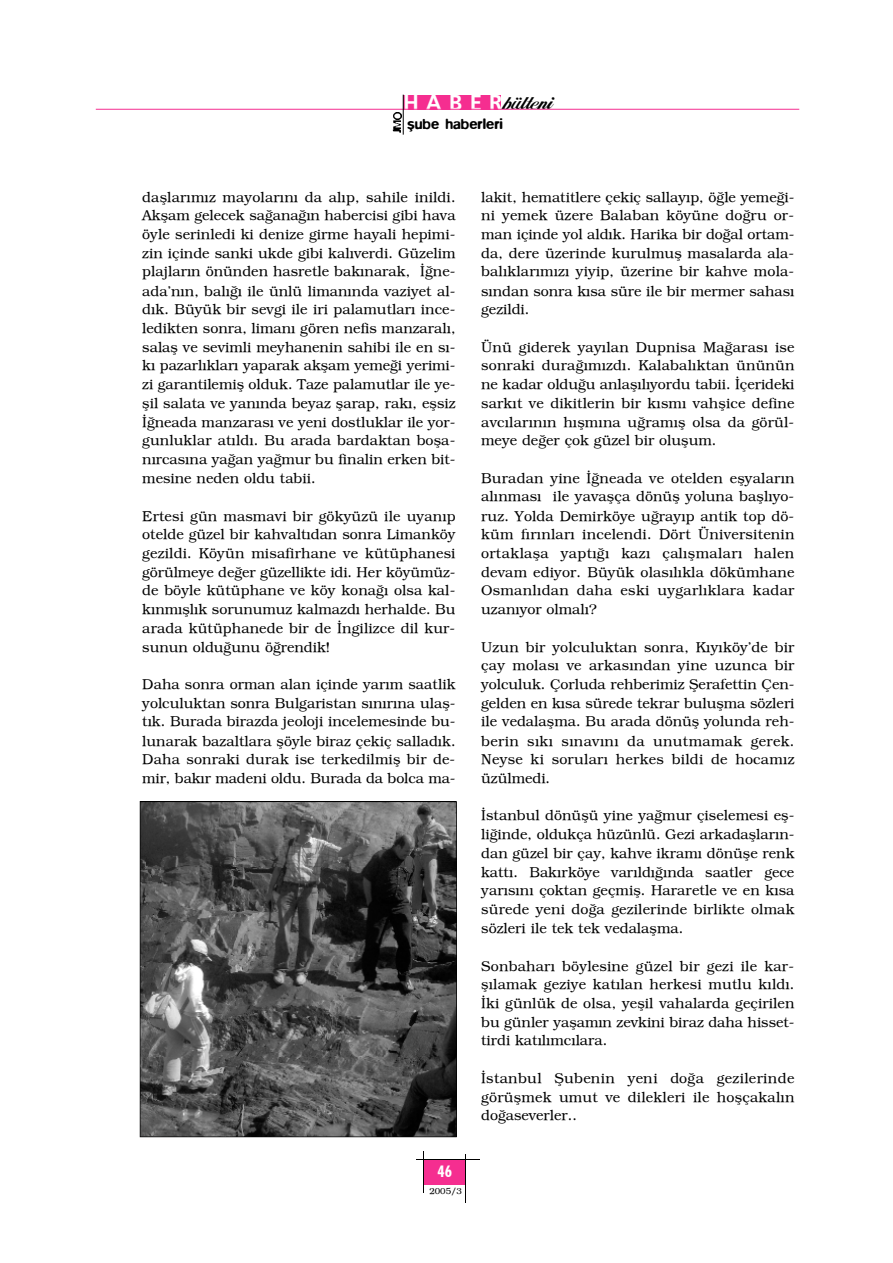
<style>
.page{position:relative;width:893px;height:1263px;background:#fff}
.page>*{position:absolute;margin:0;border:0;box-sizing:border-box;transform-origin:0 0}
.t1{font:21px "Alice Script";color:#000}
.t2{font:500 15px "Blur";color:#000}
.t3{font:700 condensed 15px "Futura";color:#fff}
.t4{font:14.25px/18.8px "Bookman";color:#000;text-align:justify}
.t5{font:8.7px "Bookman";color:#000}
.s1{font-family:"Frugal Sans";font-weight:700;font-size:22.5px;color:#fff}
</style>
<div class="page">
<div style="left:424px;top:1160px;width:41px;height:25px;background:#f52e90"></div>
<hr style="left:423px;top:1151px;width:1px;height:41px;background:#000">
<hr style="left:465px;top:1154px;width:1px;height:49px;background:#000">
<hr style="left:415px;top:1160px;width:64px;height:1px;background:#000">
<svg style="left:392px;top:112px;width:9px;height:21px"></svg>
<div style="left:403px;top:95px;width:98px;height:14px;background:#f52e90"></div>
<hr style="left:96px;top:109px;width:703px;height:1px;background:#f52e90">
<hr style="left:403px;top:95px;width:1px;height:40px;background:#000">
<svg style="left:140px;top:801px;width:316px;height:336px;background:#525252"></svg>
<h1 class="t1" style="left:403px;top:89px;width:150px"><span class="s1">H A B E R</span>bülteni</h1>
<p class="t2" style="left:407px;top:115px;width:98px">flube haberleri</p>
<p class="t4" style="left:142px;top:187px;width:315px">dafllar›m›z mayolar›n› da al›p, sahile inildi.<br>Akflam gelecek sa¤ana¤›n habercisi gibi hava öyle serinledi ki denize girme hayali hepimi&shy;zin içinde sanki ukde gibi kal›verdi. Güzelim plajlar›n önünden hasretle bak›narak, ‹¤ne&shy;ada’n›n, bal›¤› ile ünlü liman›nda vaziyet al&shy;d›k. Büyük bir sevgi ile iri palamutlar› ince&shy;ledikten sonra, liman› gören nefis manzaral›, salafl ve sevimli meyhanenin sahibi ile en s›- k› pazarl›klar› yaparak akflam yeme¤i yerimi&shy;zi garantilemifl olduk. Taze palamutlar ile ye&shy;flil salata ve yan›nda beyaz flarap, rak›, eflsiz ‹¤neada manzaras› ve yeni dostluklar ile yor&shy;gunluklar at›ld›. Bu arada bardaktan bofla&shy;n›rcas›na ya¤an ya¤mur bu finalin erken bit&shy;mesine neden oldu tabii.</p>
<p class="t4" style="left:142px;top:506px;width:315px">Ertesi gün masmavi bir gökyüzü ile uyan›p otelde güzel bir kahvalt›dan sonra Limanköy gezildi. Köyün misafirhane ve kütüphanesi görülmeye de¤er güzellikte idi. Her köyümüz&shy;de böyle kütüphane ve köy kona¤› olsa kal&shy;k›nm›fll›k sorunumuz kalmazd› herhalde. Bu arada kütüphanede bir de ‹ngilizce dil kur&shy;sunun oldu¤unu ö¤rendik!</p>
<p class="t4" style="left:142px;top:675px;width:315px">Daha sonra orman alan içinde yar›m saatlik yolculuktan sonra Bulgaristan s›n›r›na ulafl&shy;t›k. Burada birazda jeoloji incelemesinde bu&shy;lunarak bazaltlara flöyle biraz çekiç sallad›k.<br>Daha sonraki durak ise terkedilmifl bir de&shy;mir, bak›r madeni oldu. Burada da bolca ma-</p>
<p class="t3" style="left:437px;top:1162px;width:16px">46</p>
<p class="t5" style="left:429px;top:1186px;width:34px">2005/3</p>
<p class="t4" style="left:481px;top:187px;width:315px">lakit, hematitlere çekiç sallay›p, ö¤le yeme¤i&shy;ni yemek üzere Balaban köyüne do¤ru or&shy;man içinde yol ald›k. Harika bir do¤al ortam&shy;da, dere üzerinde kurulmufl masalarda ala&shy;bal›klar›m›z› yiyip, üzerine bir kahve mola&shy;s›ndan sonra k›sa süre ile bir mermer sahas› gezildi.</p>
<p class="t4" style="left:481px;top:338px;width:315px">Ünü giderek yay›lan Dupnisa Ma¤aras› ise sonraki dura¤›m›zd›. Kalabal›ktan ününün ne kadar oldu¤u anlafl›l›yordu tabii. ‹çerideki sark›t ve dikitlerin bir k›sm› vahflice define avc›lar›n›n h›flm›na u¤ram›fl olsa da görül&shy;meye de¤er çok güzel bir oluflum.</p>
<p class="t4" style="left:481px;top:469px;width:315px">Buradan yine ‹¤neada ve otelden eflyalar›n al›nmas› ile yavaflça dönüfl yoluna bafll›yo&shy;ruz. Yolda Demirköye u¤ray›p antik top dö&shy;küm f›r›nlar› incelendi. Dört Üniversitenin ortaklafla yapt›¤› kaz› çal›flmalar› halen devam ediyor. Büyük olas›l›kla dökümhane Osmanl›dan daha eski uygarl›klara kadar uzan›yor olmal›?</p>
<p class="t4" style="left:481px;top:637px;width:315px">Uzun bir yolculuktan sonra, K›y›köy’de bir çay molas› ve arkas›ndan yine uzunca bir yolculuk. Çorluda rehberimiz fierafettin Çen&shy;gelden en k›sa sürede tekrar buluflma sözleri ile vedalaflma. Bu arada dönüfl yolunda reh&shy;berin s›k› s›nav›n› da unutmamak gerek.<br>Neyse ki sorular› herkes bildi de hocam›z üzülmedi.</p>
<p class="t4" style="left:481px;top:806px;width:315px">‹stanbul dönüflü yine ya¤mur çiselemesi efl&shy;li¤inde, oldukça hüzünlü. Gezi arkadafllar›n&shy;dan güzel bir çay, kahve ikram› dönüfle renk katt›. Bak›rköye var›ld›¤›nda saatler gece yar›s›n› çoktan geçmifl. Hararetle ve en k›sa sürede yeni do¤a gezilerinde birlikte olmak sözleri ile tek tek vedalaflma.</p>
<p class="t4" style="left:481px;top:956px;width:315px">Sonbahar› böylesine güzel bir gezi ile kar&shy;fl›lamak geziye kat›lan herkesi mutlu k›ld›. ‹ki günlük de olsa, yeflil vahalarda geçirilen bu günler yaflam›n zevkini biraz daha hisset&shy;tirdi kat›l›mc›lara.</p>
<p class="t4" style="left:481px;top:1069px;width:315px">‹stanbul fiubenin yeni do¤a gezilerinde görüflmek umut ve dilekleri ile hoflçakal›n do¤aseverler..</p>
</div>
